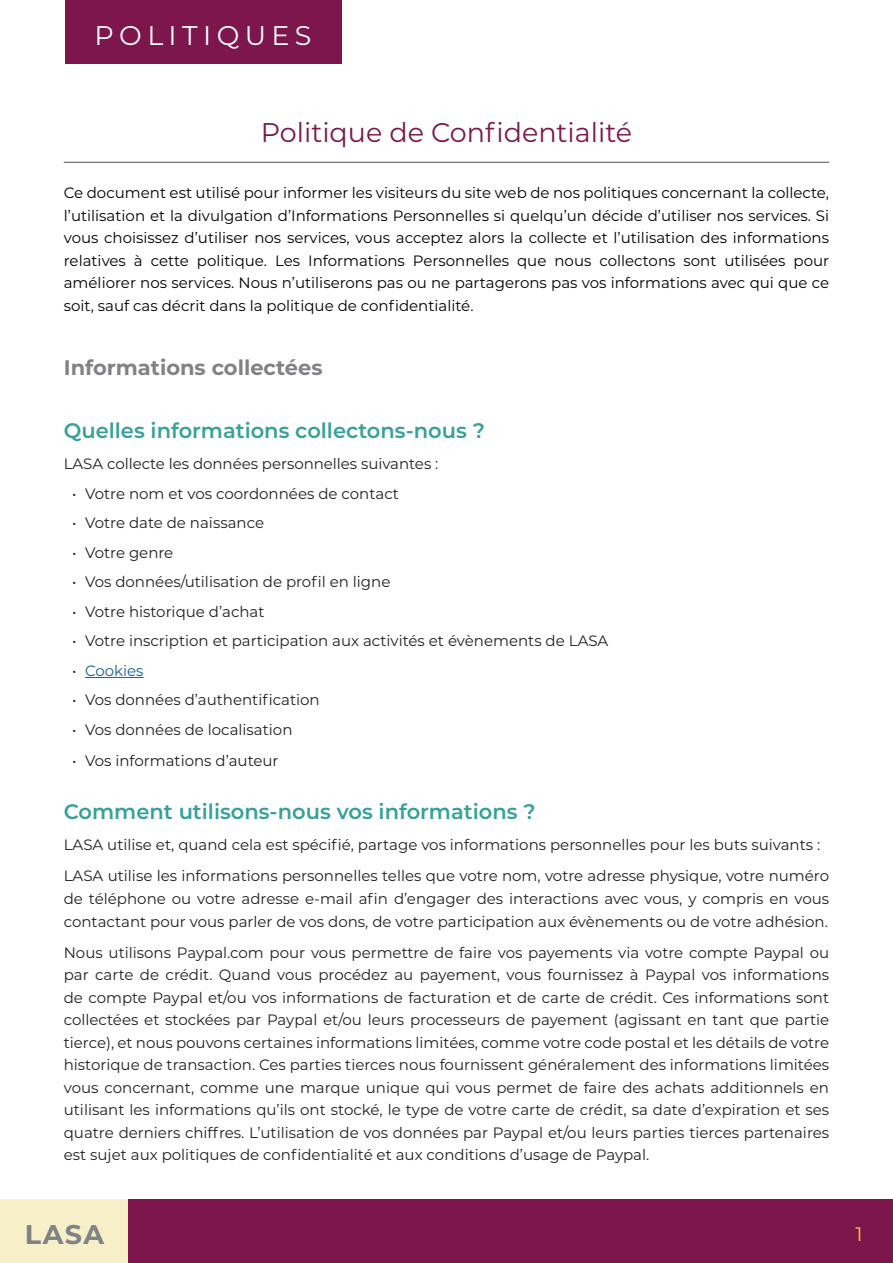
<style>
.page{position:relative;width:893px;height:1263px;background:#fff}
.page>*{position:absolute;margin:0;border:0;box-sizing:border-box;transform-origin:0 0}
.Titulares_guinda{font:27px "Montserrat";color:#7d164c}
.t1{font:27px "Montserrat";letter-spacing:.2em;color:#fff}
.t2{font:700 27px "Montserrat";color:#808285}
.Cuerpo_de_texto{font:600 21px "Montserrat";color:#35a199}
.t3{font:700 21px "Montserrat";color:#808285}
.t4{font:19.5px "Montserrat";color:#f8ce34}
.Cuerpo_de_texto-2{font:15px/22.5px "Montserrat";color:#231f20;text-align:justify}
.t5{font:15px/22.6px "Montserrat";color:#000;text-align:justify}
.t6{font:15px "Montserrat";color:#175d9e}
.s1{color:#231f20}
</style>
<div class="page">
<div style="left:65px;top:0;width:276px;height:64px;background:#7d164c"></div>
<div style="left:0;top:1199px;width:129px;height:64px;background:#f6efc7"></div>
<div style="left:129px;top:1199px;width:764px;height:64px;background:#7d164c"></div>
<hr style="left:85px;top:677px;width:59px;height:1px;background:#175d9e">
<hr style="left:64px;top:162px;width:765px;height:1px;background:#808285">
<h1 class="t1" style="left:95px;top:17px;width:219px">POLITIQUES</h1>
<p class="Titulares_guinda" style="left:261px;top:114px;width:373px">Politique de Confidentialité</p>
<p class="t5" style="left:64px;top:181px;width:767px">Ce document est utilisé pour informer les visiteurs du site web de nos politiques concernant la collecte, l’utilisation et la divulgation d’Informations Personnelles si quelqu’un décide d’utiliser nos services. Si vous choisissez d’utiliser nos services, vous acceptez alors la collecte et l’utilisation des informations relatives à cette politique. Les Informations Personnelles que nous collectons sont utilisées pour améliorer nos services. Nous n’utiliserons pas ou ne partagerons pas vos informations avec qui que ce soit, sauf cas décrit dans la politique de confidentialité.</p>
<p class="t3" style="left:64px;top:352px;width:260px">Informations collectées</p>
<p class="Cuerpo_de_texto" style="left:64px;top:416px;width:423px">Quelles informations collectons-nous ?</p>
<p class="Cuerpo_de_texto-2" style="left:64px;top:452px;width:376px">LASA collecte les données personnelles suivantes :</p>
<p class="Cuerpo_de_texto-2" style="left:72px;top:482px;width:328px">• Votre nom et vos coordonnées de contact</p>
<p class="Cuerpo_de_texto-2" style="left:72px;top:511px;width:193px">• Votre date de naissance</p>
<p class="Cuerpo_de_texto-2" style="left:72px;top:541px;width:103px">• Votre genre</p>
<p class="Cuerpo_de_texto-2" style="left:72px;top:570px;width:320px">• Vos données/utilisation de profil en ligne</p>
<p class="Cuerpo_de_texto-2" style="left:72px;top:600px;width:194px">• Votre historique d’achat</p>
<p class="Cuerpo_de_texto-2" style="left:72px;top:629px;width:538px">• Votre inscription et participation aux activités et évènements de LASA</p>
<p class="t6" style="left:72px;top:660px;width:73px"><span class="s1">•</span> Cookies</p>
<p class="Cuerpo_de_texto-2" style="left:72px;top:688px;width:249px">• Vos données d’authentification</p>
<p class="Cuerpo_de_texto-2" style="left:72px;top:718px;width:222px">• Vos données de localisation</p>
<p class="Cuerpo_de_texto-2" style="left:72px;top:749px;width:208px">• Vos informations d’auteur</p>
<p class="Cuerpo_de_texto" style="left:64px;top:797px;width:473px">Comment utilisons-nous vos informations ?</p>
<p class="Cuerpo_de_texto-2" style="left:64px;top:833px;width:758px">LASA utilise et, quand cela est spécifié, partage vos informations personnelles pour les buts suivants :</p>
<p class="Cuerpo_de_texto-2" style="left:64px;top:864px;width:767px">LASA utilise les informations personnelles telles que votre nom, votre adresse physique, votre numéro de téléphone ou votre adresse e-mail afin d’engager des interactions avec vous, y compris en vous contactant pour vous parler de vos dons, de votre participation aux évènements ou de votre adhésion.</p>
<p class="Cuerpo_de_texto-2" style="left:64px;top:940px;width:767px">Nous utilisons Paypal.com pour vous permettre de faire vos payements via votre compte Paypal ou par carte de crédit. Quand vous procédez au payement, vous fournissez à Paypal vos informations de compte Paypal et/ou vos informations de facturation et de carte de crédit. Ces informations sont collectées et stockées par Paypal et/ou leurs processeurs de payement (agissant en tant que partie tierce), et nous pouvons certaines informations limitées, comme votre code postal et les détails de votre historique de transaction. Ces parties tierces nous fournissent généralement des informations limitées vous concernant, comme une marque unique qui vous permet de faire des achats additionnels en utilisant les informations qu’ils ont stocké, le type de votre carte de crédit, sa date d’expiration et ses quatre derniers chiffres. L’utilisation de vos données par Paypal et/ou leurs parties tierces partenaires est sujet aux politiques de confidentialité et aux conditions d’usage de Paypal.</p>
<h1 class="t2" style="left:25px;top:1215px;width:81px">LASA</h1>
<h3 class="t4" style="left:855px;top:1220px;width:9px">1</h3>
</div>
